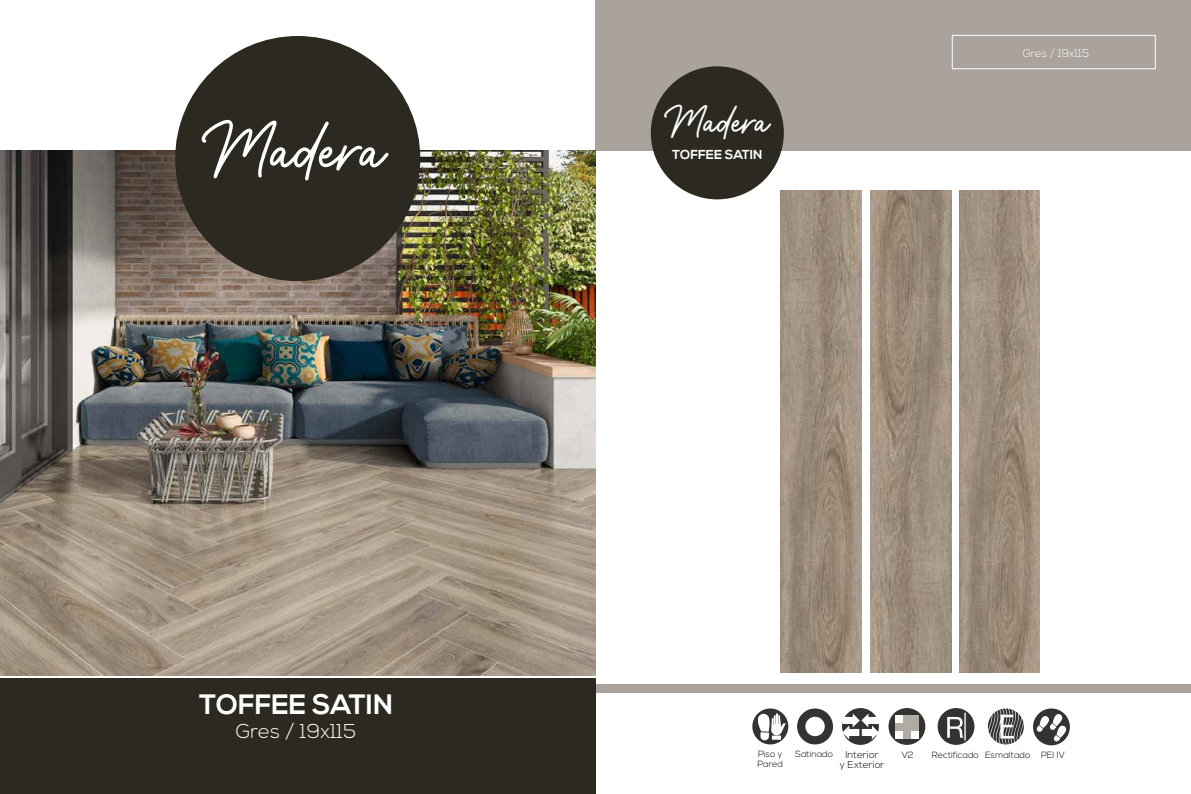
<style>
.page{position:relative;width:1191px;height:794px;background:#fff}
.page>*{position:absolute;margin:0;border:0;box-sizing:border-box;transform-origin:0 0}
.t1{font:75px "Renika";color:#fff}
.t2{font:43px "Renika";color:#fff}
.t3{font:700 28px "Nexa";color:#fff}
.t4{font:300 20px "Nexa";color:#fff}
.t5{font:700 13px "Nexa";color:#fff}
.t6{font:300 11px "Nexa";color:#fff}
.t7{font:300 10px "Nexa";color:#000}
.t8{font:300 9px/10px "Nexa";color:#000}
.s1{font-size:10px}
</style>
<div class="page">
<div style="left:595px;top:0;width:596px;height:151px;background:#a9a29d"></div>
<div style="left:595px;top:684px;width:596px;height:8px;background:#a9a29d"></div>
<div style="left:651px;top:66px;width:133px;height:133px;background:#2c2920;border-radius:50%"></div>
<div style="left:952px;top:35px;width:203px;height:34px;border:1px solid #fff"></div>
<svg style="left:752px;top:708px;width:36px;height:36px"></svg>
<svg style="left:797px;top:708px;width:36px;height:36px"></svg>
<svg style="left:988px;top:708px;width:35px;height:36px"></svg>
<svg style="left:937px;top:708px;width:37px;height:37px"></svg>
<svg style="left:1033px;top:708px;width:36px;height:37px"></svg>
<svg style="left:842px;top:708px;width:37px;height:37px"></svg>
<svg style="left:888px;top:708px;width:37px;height:37px"></svg>
<div style="left:895px;top:731px;width:8px;height:7px;background:#fff"></div>
<div style="left:911px;top:731px;width:7px;height:7px;background:#fff"></div>
<div style="left:895px;top:715px;width:8px;height:8px;background:#fff"></div>
<div style="left:895px;top:723px;width:8px;height:7px;background:#b0aba3"></div>
<div style="left:903px;top:723px;width:8px;height:7px;background:#b0aba3"></div>
<div style="left:911px;top:723px;width:7px;height:7px;background:#b0aba3"></div>
<div style="left:903px;top:731px;width:8px;height:7px;background:#b0aba3"></div>
<div style="left:903px;top:715px;width:8px;height:8px;background:#b0aba3"></div>
<div style="left:911px;top:715px;width:7px;height:8px;background:#b0aba3"></div>
<img style="left:780px;top:190px;width:81px;height:483px">
<img style="left:870px;top:190px;width:81px;height:483px">
<img style="left:959px;top:190px;width:81px;height:483px">
<img style="left:0;top:151px;width:595px;height:524px">
<div style="left:175px;top:36px;width:245px;height:245px;background:#2c2920;border-radius:50%"></div>
<div style="left:0;top:678px;width:595px;height:116px;background:#2c2920"></div>
<h1 class="t1" style="left:198px;top:111px;width:189px">Madera</h1>
<h3 class="t3" style="left:199px;top:688px;width:195px">TOFFEE SATIN</h3>
<h3 class="t4" style="left:236px;top:719px;width:122px">Gres / 19x115</h3>
<h2 class="t2" style="left:662px;top:100px;width:109px">Madera</h2>
<h3 class="t5" style="left:672px;top:147px;width:92px">TOFFEE SATIN</h3>
<p class="t6" style="left:1022px;top:47px;width:68px">Gres / 19x115</p>
<p class="t8" style="left:757px;top:749px;width:27px">Piso y<br>Pared</p>
<p class="t8" style="left:795px;top:749px;width:85px">Satinado <span class="s1">Interior</span></p>
<p class="t8" style="left:901px;top:750px;width:14px">V2</p>
<p class="t8" style="left:932px;top:750px;width:134px">Rectificado Esmaltado PEI IV</p>
<p class="t7" style="left:839px;top:758px;width:46px">y Exterior</p>
</div>
